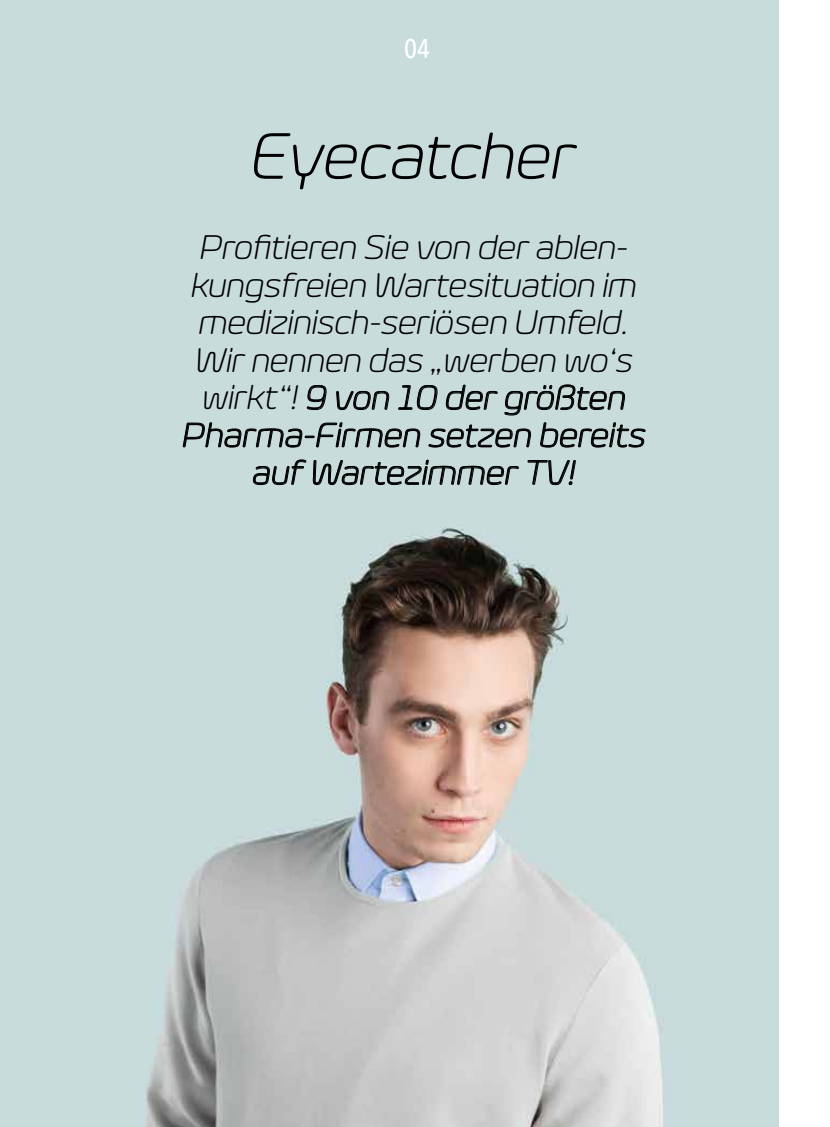
<style>
.page{position:relative;width:830px;height:1127px;background:#fff}
.page>*{position:absolute;margin:0;border:0;box-sizing:border-box;transform-origin:0 0}
.t1{font:italic 300 66px "Eurosoft";color:#000}
.t2{font:italic 300 34.5px/37.5px "Eurosoft";color:#000;text-align:center}
.t3{font:500 27px "Avenir Next Condensed";color:#fff}
</style>
<div class="page">
<img style="left:0;top:0;width:778px;height:1127px">
<svg style="left:307px;top:385px;width:20px;height:25px"></svg>
<svg style="left:336px;top:379px;width:53px;height:31px;background:#a6b6b5"></svg>
<svg style="left:398px;top:382px;width:40px;height:31px"></svg>
<svg style="left:444px;top:385px;width:53px;height:25px"></svg>
<svg style="left:504px;top:385px;width:121px;height:30px;background:#9eaead"></svg>
<svg style="left:183px;top:422px;width:462px;height:66px;background:#adbebd"></svg>
<p class="t3" style="left:404px;top:32px;width:28px">04</p>
<h1 class="t1" style="left:252px;top:120px;width:326px">Eyecatcher</h1>
<p class="t2" style="left:183px;top:229px;width:465px">Profitieren Sie von der ablen&shy;kungsfreien Wartesituation im medizinisch-seriösen Umfeld.<br>Wir nennen das „werben wo‘s wirkt“! 9 von 10 der größten<br>Pharma-Firmen setzen bereits auf Wartezimmer TV!</p>
</div>
